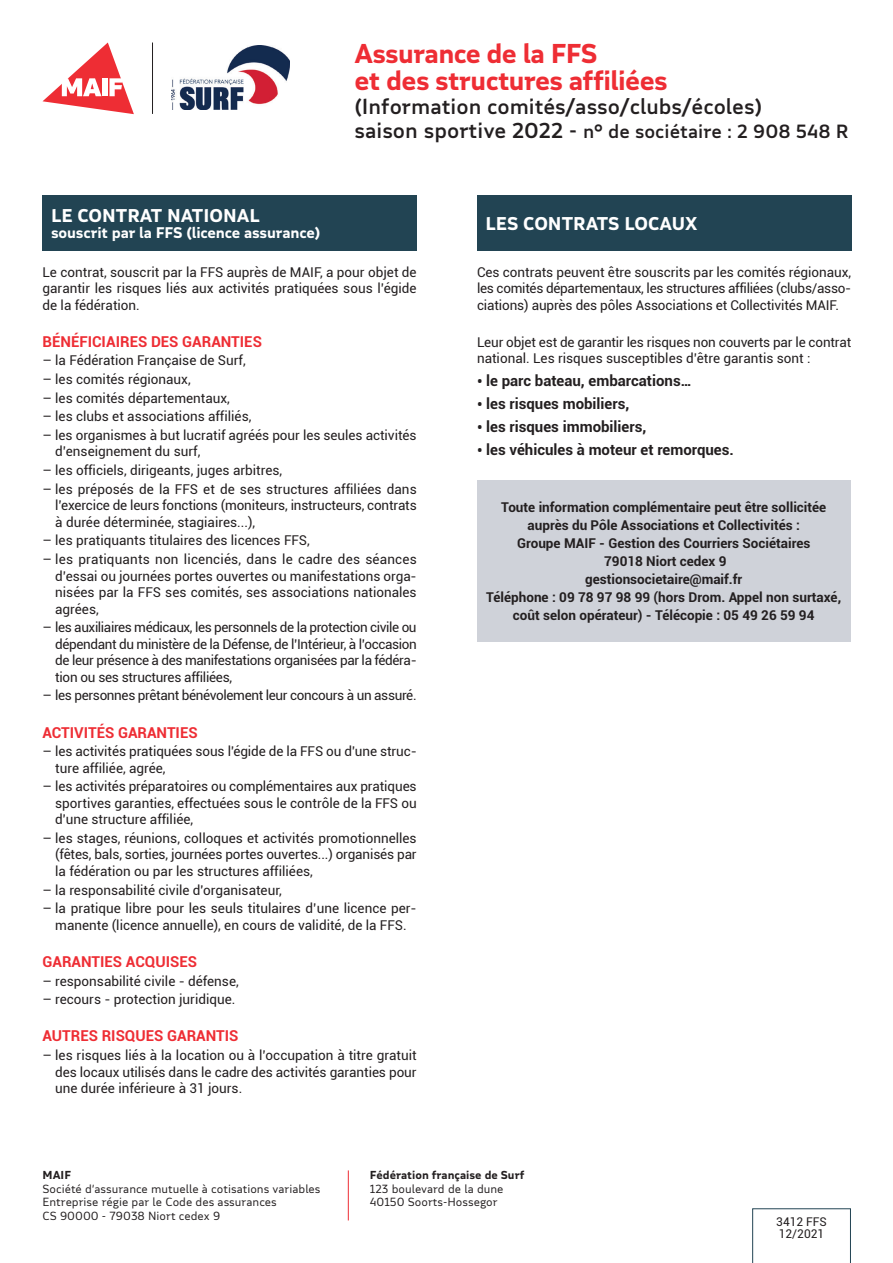
<style>
.page{position:relative;width:893px;height:1263px;background:#fff}
.page>*{position:absolute;margin:0;border:0;box-sizing:border-box;transform-origin:0 0}
.t1{font:700 26.55px/26.5px "MAIF";letter-spacing:-.025em;color:#ee2d34}
.t2{font:500 21px "MAIF";color:#231f20}
.t3{font:500 18.6px "MAIF";color:#231f20}
.t4{font:700 18px "MAIF";color:#fff}
.t5{font:700 15px "Roboto";color:#231f20}
.t6{font:700 15px "Roboto";color:#ee2d34}
.t7{font:700 15px "MAIF";letter-spacing:-.01em;color:#fff}
.t8{font:13.5px/16.5px "Roboto";color:#231f20;text-align:justify}
.t9{font:700 13.5px/18px "Roboto";color:#231f20;text-align:center}
.t10{font:13.5px "Roboto";letter-spacing:-.025em;color:#231f20}
.t11{font:12px/12px "Roboto";color:#231f20}
.t12{font:11.25px/13.5px "MAIF";color:#231f20}
.t13{font:700 11.25px "MAIF";color:#231f20}
.s1{font-size:21px}
</style>
<div class="page">
<div style="left:43px;top:195px;width:374px;height:55px;background:#224453"></div>
<div style="left:477px;top:195px;width:374px;height:55px;background:#224453"></div>
<svg style="left:752px;top:1208px;width:99px;height:55px"></svg>
<div style="left:477px;top:480px;width:373px;height:162px;background:#cfd2d9"></div>
<svg style="left:43px;top:43px;width:91px;height:71px"></svg>
<hr style="left:152px;top:43px;width:1px;height:71px;background:#231f20">
<hr style="left:348px;top:1170px;width:1px;height:50px;background:#ee2d34">
<img style="left:172px;top:46px;width:117px;height:64px">
<h3 class="t4" style="left:51px;top:204px;width:210px">LE CONTRAT NATIONAL</h3>
<p class="t7" style="left:51px;top:223px;width:271px">souscrit par la FFS (licence assurance)</p>
<h1 class="t1" style="left:354px;top:40px;width:315px">Assurance de la FFS<br>et des structures affiliées</h1>
<h2 class="t2" style="left:354px;top:94px;width:409px">(Information comités/asso/clubs/écoles)</h2>
<h3 class="t3" style="left:354px;top:120px;width:496px"><span class="s1">saison sportive 2022 -</span> n° de sociétaire : 2 908 548 R</h3>
<h3 class="t4" style="left:485px;top:212px;width:213px">LES CONTRATS LOCAUX</h3>
<p class="t8" style="left:43px;top:263px;width:376px">Le contrat, souscrit par la FFS auprès de MAIF, a pour objet de garantir les risques liés aux activités pratiquées sous l’égide de la fédération.</p>
<p class="t6" style="left:43px;top:331px;width:221px">BÉNÉFICIAIRES DES GARANTIES</p>
<p class="t8" style="left:43px;top:352px;width:205px">– la Fédération Française de Surf,</p>
<p class="t8" style="left:43px;top:370px;width:150px">– les comités régionaux,</p>
<p class="t8" style="left:43px;top:389px;width:189px">– les comités départementaux,</p>
<p class="t8" style="left:43px;top:408px;width:210px">– les clubs et associations affiliés,</p>
<p class="t8" style="left:55px;top:426px;width:363px;text-indent:-13px">– les organismes à but lucratif agréés pour les seules activités d’enseignement du surf,</p>
<p class="t8" style="left:43px;top:462px;width:241px">– les officiels, dirigeants, juges arbitres,</p>
<p class="t8" style="left:55px;top:480px;width:363px;text-indent:-13px">– les préposés de la FFS et de ses structures affiliées dans l’exercice de leurs fonctions (moniteurs, instructeurs, contrats à durée déterminée, stagiaires...),</p>
<p class="t8" style="left:43px;top:532px;width:269px">– les pratiquants titulaires des licences FFS,</p>
<p class="t8" style="left:55px;top:550px;width:363px;text-indent:-13px">– les pratiquants non licenciés, dans le cadre des séances d’essai ou journées portes ouvertes ou manifestations orga&shy;nisées par la FFS ses comités, ses associations nationales agrées,</p>
<p class="t8" style="left:55px;top:619px;width:363px;text-indent:-13px">– les auxiliaires médicaux, les personnels de la protection civile ou dépendant du ministère de la Défense, de l’Intérieur, à l’occasion de leur présence à des manifestations organisées par la fédéra&shy;tion ou ses structures affiliées,</p>
<p class="t10" style="left:43px;top:686px;width:376px">– les personnes prêtant bénévolement leur concours à un assuré.</p>
<p class="t6" style="left:43px;top:722px;width:157px">ACTIVITÉS GARANTIES</p>
<p class="t8" style="left:55px;top:743px;width:363px;text-indent:-13px">– les activités pratiquées sous l'égide de la FFS ou d'une struc&shy;ture affiliée, agrée,</p>
<p class="t8" style="left:55px;top:778px;width:363px;text-indent:-13px">– les activités préparatoires ou complémentaires aux pratiques sportives garanties, effectuées sous le contrôle de la FFS ou d'une structure affiliée,</p>
<p class="t8" style="left:55px;top:829px;width:363px;text-indent:-13px">– les stages, réunions, colloques et activités promotionnelles (fêtes, bals, sorties, journées portes ouvertes...) organisés par la fédération ou par les structures affiliées,</p>
<p class="t8" style="left:43px;top:881px;width:241px">– la responsabilité civile d'organisateur,</p>
<p class="t8" style="left:43px;top:900px;width:376px;text-align:center">– la pratique libre pour les seuls titulaires d’une licence per&shy;manente (licence annuelle), en cours de validité, de la FFS.</p>
<p class="t6" style="left:43px;top:951px;width:156px">GARANTIES ACQUISES</p>
<p class="t8" style="left:43px;top:972px;width:198px">– responsabilité civile - défense,</p>
<p class="t8" style="left:43px;top:991px;width:194px">– recours - protection juridique.</p>
<p class="t6" style="left:43px;top:1025px;width:197px">AUTRES RISQUES GARANTIS</p>
<p class="t8" style="left:55px;top:1046px;width:363px;text-indent:-13px">– les risques liés à la location ou à l’occupation à titre gratuit des locaux utilisés dans le cadre des activités garanties pour une durée inférieure à 31 jours.</p>
<p class="t8" style="left:477px;top:263px;width:376px">Ces contrats peuvent être souscrits par les comités régionaux, les comités départementaux, les structures affiliées (clubs/asso&shy;ciations) auprès des pôles Associations et Collectivités MAIF.</p>
<p class="t8" style="left:477px;top:333px;width:376px">Leur objet est de garantir les risques non couverts par le contrat national. Les risques susceptibles d’être garantis sont :</p>
<p class="t5" style="left:477px;top:370px;width:216px">• le parc bateau, embarcations…</p>
<p class="t5" style="left:477px;top:393px;width:154px">• les risques mobiliers,</p>
<p class="t5" style="left:477px;top:416px;width:171px">• les risques immobiliers,</p>
<p class="t5" style="left:477px;top:439px;width:258px">• les véhicules à moteur et remorques.</p>
<p class="t9" style="left:486px;top:498px;width:356px">Toute information complémentaire peut être sollicitée auprès du Pôle Associations et Collectivités :<br>Groupe MAIF - Gestion des Courriers Sociétaires<br>79018 Niort cedex 9<br>gestionsocietaire@maif.fr<br>Téléphone : 09 78 97 98 99 (hors Drom. Appel non surtaxé, coût selon opérateur) - Télécopie : 05 49 26 59 94</p>
<p class="t13" style="left:43px;top:1168px;width:30px">MAIF</p>
<p class="t12" style="left:43px;top:1182px;width:280px">Société d’assurance mutuelle à cotisations variables<br>Entreprise régie par le Code des assurances<br>CS 90000 - 79038 Niort cedex 9</p>
<p class="t13" style="left:370px;top:1168px;width:156px">Fédération française de Surf</p>
<p class="t12" style="left:370px;top:1182px;width:135px">123 boulevard de la dune<br>40150 Soorts-Hossegor</p>
<p class="t11" style="left:776px;top:1215px;width:52px">3412 FFS<br>12/2021</p>
</div>
